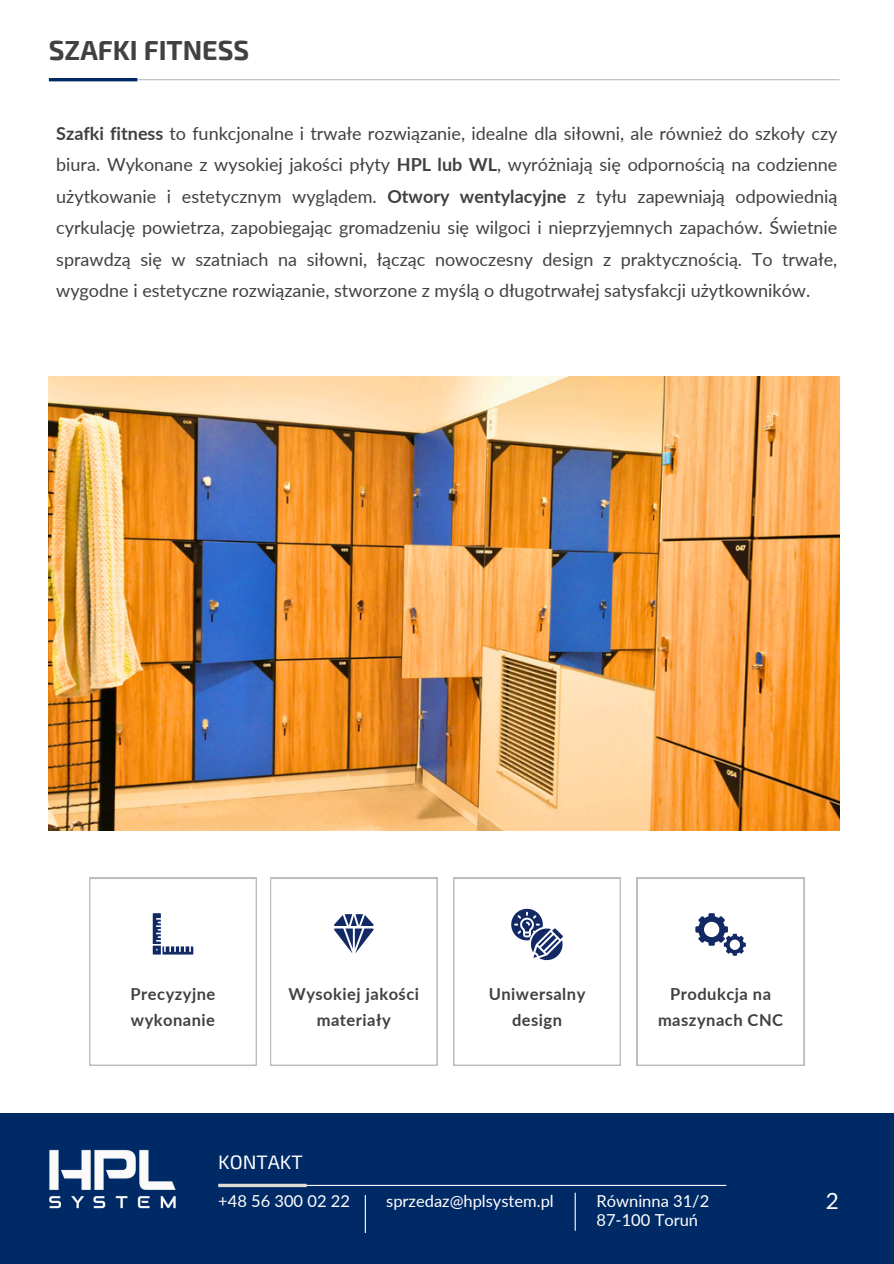
<style>
.page{position:relative;width:894px;height:1264px;background:#fff}
.page>*{position:absolute;margin:0;border:0;box-sizing:border-box;transform-origin:0 0}
.t1{font:700 27px "Exo 2";color:#414042}
.t2{font:22.5px "Lato";color:#fff}
.t3{font:19.5px "Exo 2";color:#fff}
.t4{font:18px/31.5px "Lato";color:#414042;text-align:justify}
.t5{font:700 16.5px/25.8px "Lato";letter-spacing:.03em;color:#414042;text-align:center}
.t6{font:16.5px "Lato";color:#fff}
.s1{font-weight:700}
</style>
<div class="page">
<img style="left:49px;top:376px;width:790px;height:454px">
<hr style="left:51px;top:79px;width:788px;height:1px;background:#414042">
<hr style="left:49px;top:78px;width:88px;height:3px;background:#002a66">
<svg style="left:270px;top:878px;width:167px;height:187px"></svg>
<svg style="left:89px;top:878px;width:167px;height:187px"></svg>
<svg style="left:636px;top:878px;width:168px;height:187px"></svg>
<svg style="left:453px;top:878px;width:167px;height:187px"></svg>
<div style="left:0;top:1113px;width:893px;height:150px;background:#002a66"></div>
<hr style="left:220px;top:1184px;width:506px;height:1px;background:#fff">
<svg style="left:218px;top:1183px;width:88px;height:4px"></svg>
<hr style="left:364px;top:1194px;width:2px;height:38px;background:#fff">
<hr style="left:574px;top:1192px;width:1px;height:38px;background:#fff">
<img style="left:49px;top:1149px;width:127px;height:60px">
<h3 class="t1" style="left:49px;top:33px;width:202px">SZAFKI FITNESS</h3>
<p class="t4" style="left:56px;top:117px;width:782px"><span class="s1">Szafki fitness</span> to funkcjonalne i trwałe rozwiązanie, idealne dla siłowni, ale również do szkoły czy biura. Wykonane z wysokiej jakości płyty <span class="s1">HPL lub WL</span>, wyróżniają się odpornością na codzienne użytkowanie i estetycznym wyglądem. <span class="s1">Otwory wentylacyjne</span> z tyłu zapewniają odpowiednią cyrkulację powietrza, zapobiegając gromadzeniu się wilgoci i nieprzyjemnych zapachów. Świetnie sprawdzą się w szatniach na siłowni, łącząc nowoczesny design z praktycznością. To trwałe, wygodne i estetyczne rozwiązanie, stworzone z myślą o długotrwałej satysfakcji użytkowników.</p>
<h1 class="t5" style="left:130px;top:980px;width:86px;text-align:left">Precyzyjne wykonanie</h1>
<p class="t5" style="left:288px;top:980px;width:132px">Wysokiej jakości materiały</p>
<p class="t5" style="left:657px;top:980px;width:127px">Produkcja na maszynach CNC</p>
<p class="t5" style="left:488px;top:980px;width:98px">Uniwersalny design</p>
<p class="t3" style="left:218px;top:1149px;width:86px">KONTAKT</p>
<p class="t6" style="left:218px;top:1190px;width:133px">+48 56 300 02 22</p>
<p class="t6" style="left:386px;top:1190px;width:169px">sprzedaz@hplsystem.pl</p>
<p class="t6" style="left:596px;top:1190px;width:114px">Równinna 31/2</p>
<p class="t6" style="left:596px;top:1209px;width:103px">87-100 Toruń</p>
<p class="t2" style="left:825px;top:1186px;width:15px">2</p>
</div>
